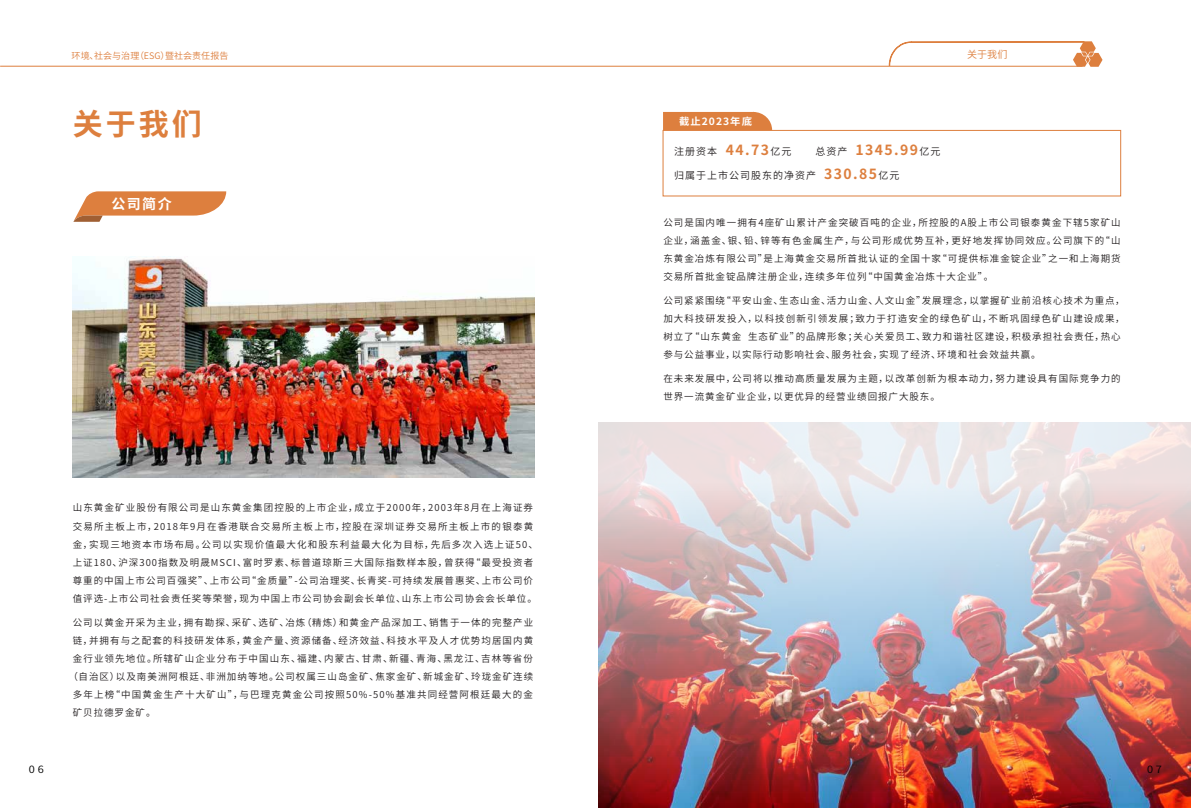
<style>
.page{position:relative;width:1191px;height:808px;background:#fff}
.page>*{position:absolute;margin:0;border:0;box-sizing:border-box;transform-origin:0 0}
.t1{font:700 30px "Source Han Sans CN";color:#dd7f3e}
.t2{font:700 14px "Source Han Sans CN";letter-spacing:.1em;color:#dd7f3e}
.t3{font:700 14px "Source Han Sans CN";color:#fff}
.t4{font:10px "Source Han Sans CN";letter-spacing:.1em;color:#231f20}
.t5{font:700 10px "Source Han Sans CN";letter-spacing:.1em;color:#fff}
.t6{font:10px "Source Han Sans CN";color:#dd7f3e}
.t7{font:10px "Source Han Sans CN";color:#000;scale:1.11 1}
.t8{font:9.5px/18px "Source Han Sans CN";letter-spacing:.11em;color:#231f20}
.t9{font:9px "Source Han Sans CN";color:#dd7f3e}
.s1{font-weight:700;font-size:14px;color:#dd7f3e}
.s2{font-weight:400;font-size:10px;color:#231f20}
</style>
<div class="page">
<img style="left:598px;top:423px;width:592px;height:384px">
<div style="left:662px;top:130px;width:459px;height:66px;background:#fff;border:1px solid #dd7f3e"></div>
<div style="left:663px;top:112px;width:109px;height:18px;background:#dd7f3e"></div>
<svg style="left:73px;top:191px;width:153px;height:31px"></svg>
<img style="left:73px;top:256px;width:461px;height:222px">
<hr style="left:0;top:66px;width:1082px;height:1px;background:#dd7f3e">
<svg style="left:888px;top:41px;width:214px;height:26px"></svg>
<p class="t9" style="left:72px;top:50px;width:158px">环境、社会与治理（ESG）暨社会责任报告</p>
<p class="t6" style="left:967px;top:49px;width:42px">关于我们</p>
<h1 class="t1" style="left:73px;top:108px;width:130px">关于我们</h1>
<h2 class="t3" style="left:111px;top:196px;width:62px">公司简介</h2>
<p class="t8" style="left:73px;top:499px;width:466px">山东黄金矿业股份有限公司是山东黄金集团控股的上市企业，成立于2000年，2003年8月在上海证券交易所主板上市，2018年9月在香港联合交易所主板上市，控股在深圳证券交易所主板上市的银泰黄金，实现三地资本市场布局。公司以实现价值最大化和股东利益最大化为目标，先后多次入选上证50、上证180、沪深300指数及明晟MSCI、富时罗素、标普道琼斯三大国际指数样本股，曾获得“最受投资者尊重的中国上市公司百强奖”、上市公司“金质量”-公司治理奖、长青奖-可持续发展普惠奖、上市公司价值评选-上市公司社会责任奖等荣誉，现为中国上市公司协会副会长单位、山东上市公司协会会长单位。</p>
<p class="t8" style="left:73px;top:613px;width:462px">公司以黄金开采为主业，拥有勘探、采矿、选矿、冶炼（精炼）和黄金产品深加工、销售于一体的完整产业</p>
<p class="t8" style="left:73px;top:631px;width:462px">链，并拥有与之配套的科技研发体系，黄金产量、资源储备、经济效益、科技水平及人才优势均居国内黄</p>
<p class="t8" style="left:73px;top:649px;width:462px">金行业领先地位。所辖矿山企业分布于中国山东、福建、内蒙古、甘肃、新疆、青海、黑龙江、吉林等省份</p>
<p class="t8" style="left:68px;top:667px;width:466px">（自治区）以及南美洲阿根廷、非洲加纳等地。公司权属三山岛金矿、焦家金矿、新城金矿、玲珑金矿连续</p>
<p class="t8" style="left:73px;top:685px;width:462px">多年上榜“中国黄金生产十大矿山”，与巴理克黄金公司按照50%-50%基准共同经营阿根廷最大的金</p>
<p class="t8" style="left:73px;top:703px;width:84px">矿贝拉德罗金矿。</p>
<p class="t5" style="left:679px;top:116px;width:74px">截止2023年底</p>
<p class="t4" style="left:674px;top:146px;width:119px">注册资本 <span class="s1">44.73</span>亿元</p>
<h2 class="t2" style="left:815px;top:142px;width:126px"><span class="s2">总资产</span> 1345.99<span class="s2">亿元</span></h2>
<p class="t4" style="left:674px;top:170px;width:227px">归属于上市公司股东的净资产 <span class="s1">330.85</span>亿元</p>
<p class="t8" style="left:663px;top:214px;width:459px;text-align:justify">公司是国内唯一拥有4座矿山累计产金突破百吨的企业，所控股的A股上市公司银泰黄金下辖5家矿山企业，涵盖金、银、铅、锌等有色金属生产，与公司形成优势互补，更好地发挥协同效应。公司旗下的“山东黄金冶炼有限公司”是上海黄金交易所首批认证的全国十家“可提供标准金锭企业”之一和上海期货交易所首批金锭品牌注册企业，连续多年位列“中国黄金冶炼十大企业”。</p>
<p class="t8" style="left:663px;top:292px;width:463px">公司紧紧围绕“平安山金、生态山金、活力山金、人文山金”发展理念，以掌握矿业前沿核心技术为重点，加大科技研发投入，以科技创新引领发展；致力于打造安全的绿色矿山，不断巩固绿色矿山建设成果，树立了“山东黄金 生态矿业”的品牌形象；关心关爱员工、致力和谐社区建设，积极承担社会责任，热心参与公益事业，以实际行动影响社会、服务社会，实现了经济、环境和社会效益共赢。</p>
<p class="t8" style="left:663px;top:370px;width:459px">在未来发展中，公司将以推动高质量发展为主题，以改革创新为根本动力，努力建设具有国际竞争力的世界一流黄金矿业企业，以更优异的经营业绩回报广大股东。</p>
<p class="t7" style="left:29px;top:763px;width:15px">06</p>
<p class="t7" style="left:1147px;top:764px;width:15px">07</p>
</div>
